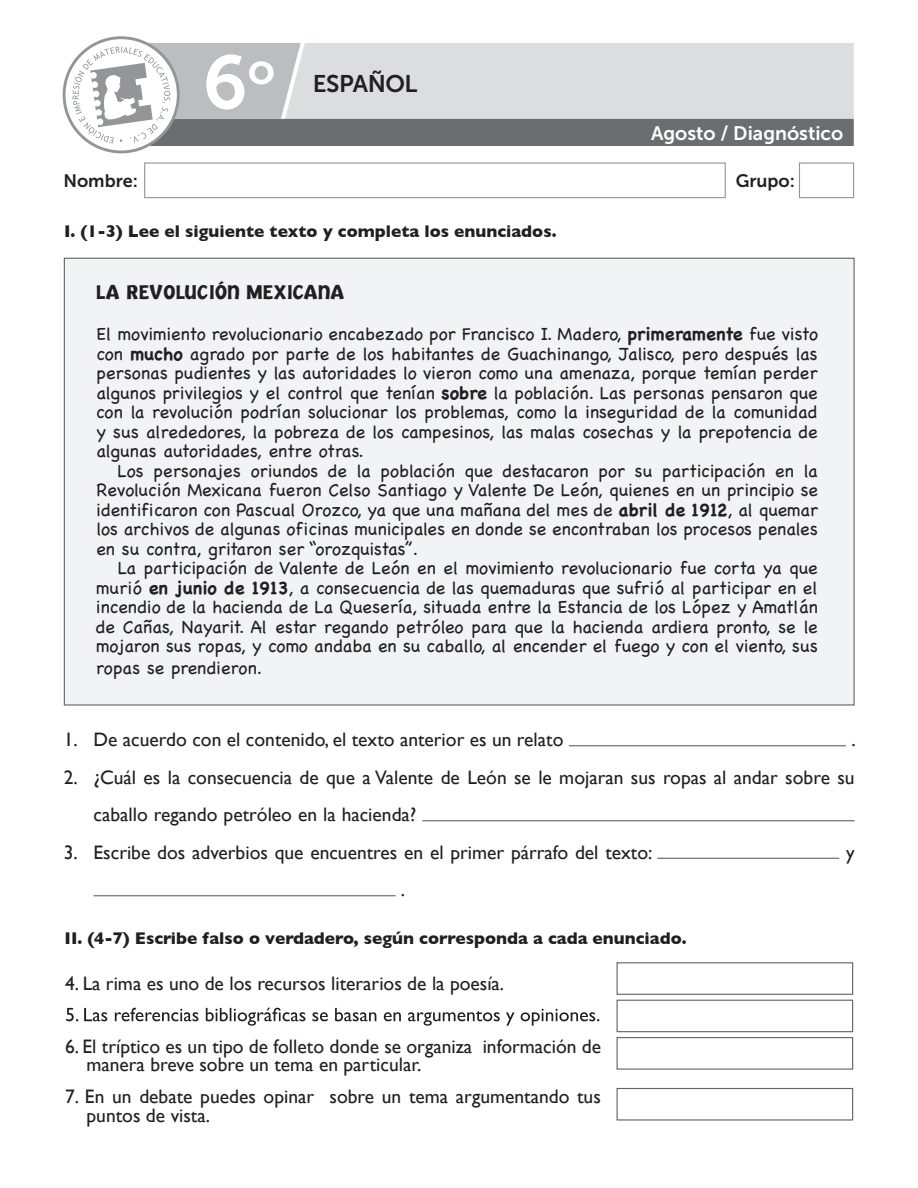
<style>
.page{position:relative;width:918px;height:1188px;background:#fff}
.page>*{position:absolute;margin:0;border:0;box-sizing:border-box;transform-origin:0 0}
.t1{font:75px "Museo Sans 700";color:#fff}
.t2{font:24px "Museo Sans 700";letter-spacing:-.02em;color:#231f20}
.t3{font:900 21px "Jacoby ICG";color:#231f20}
.t4{font:19.5px/18.8px "Gill Sans";color:#231f20}
.t5{font:19.5px "Museo Sans 700";color:#fff}
.t6{font:18px/19.5px "Chalkboard";color:#231f20;text-align:justify}
.t7{font:18px "Museo Sans 700";color:#231f20}
.t8{font:700 17.25px "Gill Sans";color:#231f20}
.s1{font-weight:700}
</style>
<div class="page">
<div style="left:64px;top:258px;width:791px;height:448px;background:#f2f3f4;border:1px solid #636366"></div>
<hr style="left:569px;top:745px;width:277px;height:1px;background:#636366">
<hr style="left:422px;top:820px;width:433px;height:1px;background:#636366">
<hr style="left:657px;top:858px;width:182px;height:1px;background:#636366">
<hr style="left:94px;top:895px;width:302px;height:1px;background:#636366">
<svg style="left:66px;top:1008px;width:533px;height:18px"></svg>
<div style="left:617px;top:962px;width:236px;height:33px;border:1px solid #636366"></div>
<div style="left:617px;top:1000px;width:236px;height:32px;border:1px solid #636366"></div>
<div style="left:617px;top:1037px;width:236px;height:33px;border:1px solid #636366"></div>
<div style="left:617px;top:1088px;width:236px;height:33px;border:1px solid #636366"></div>
<div style="left:144px;top:162px;width:582px;height:36px;background:#fff;border:1px solid #939598"></div>
<div style="left:799px;top:162px;width:55px;height:36px;background:#fff;border:1px solid #939598"></div>
<svg style="left:64px;top:38px;width:114px;height:114px"></svg>
<div style="left:63px;top:36px;width:117px;height:117px;border:3px solid #939598;border-radius:50%"></div>
<svg style="left:73px;top:43px;width:781px;height:103px;background:#bebfc1"></svg>
<h1 class="t1" style="left:202px;top:41px;width:74px">6<sup>o</sup></h1>
<h2 class="t2" style="left:313px;top:70px;width:106px">ESPAÑOL</h2>
<p class="t5" style="left:651px;top:123px;width:194px">Agosto / Diagnóstico</p>
<p class="t7" style="left:63px;top:171px;width:76px">Nombre:</p>
<p class="t7" style="left:736px;top:171px;width:61px">Grupo:</p>
<p class="t8" style="left:64px;top:221px;width:494px">I. (1-3) Lee el siguiente texto y completa los enunciados.</p>
<p class="t3" style="left:96px;top:280px;width:250px">LA REVOLUCIÓN MEXICANA</p>
<p class="t6" style="left:96px;top:324px;width:723px">El movimiento revolucionario encabezado por Francisco I. Madero, <span class="s1">primeramente</span> fue visto con <span class="s1">mucho</span> agrado por parte de los habitantes de Guachinango, Jalisco, pero después las personas pudientes y las autoridades lo vieron como una amenaza, porque temían perder algunos privilegios y el control que tenían <span class="s1">sobre</span> la población. Las personas pensaron que con la revolución podrían solucionar los problemas, como la inseguridad de la comunidad y sus alrededores, la pobreza de los campesinos, las malas cosechas y la prepotencia de algunas autoridades, entre otras.</p>
<p class="t6" style="left:96px;top:461px;width:723px;text-indent:21px">Los personajes oriundos de la población que destacaron por su participación en la Revolución Mexicana fueron Celso Santiago y Valente De León, quienes en un principio se identificaron con Pascual Orozco, ya que una mañana del mes de <span class="s1">abril de 1912</span>, al quemar los archivos de algunas oficinas municipales en donde se encontraban los procesos penales en su contra, gritaron ser “orozquistas”.</p>
<p class="t6" style="left:96px;top:558px;width:723px;text-indent:21px">La participación de Valente de León en el movimiento revolucionario fue corta ya que murió <span class="s1">en junio de 1913</span>, a consecuencia de las quemaduras que sufrió al participar en el incendio de la hacienda de La Quesería, situada entre la Estancia de los López y Amatlán de Cañas, Nayarit. Al estar regando petróleo para que la hacienda ardiera pronto, se le mojaron sus ropas, y como andaba en su caballo, al encender el fuego y con el viento, sus</p>
<p class="t6" style="left:96px;top:658px;width:168px">ropas se prendieron.</p>
<p class="t4" style="left:64px;top:730px;width:501px">1. De acuerdo con el contenido, el texto anterior es un relato</p>
<p class="t4" style="left:851px;top:730px;width:6px">.</p>
<p class="t4" style="left:94px;top:758px;width:763px;line-height:37.5px;text-indent:-30px">2. ¿Cuál es la consecuencia de que a Valente de León se le mojaran sus ropas al andar sobre su caballo regando petróleo en la hacienda?</p>
<p class="t4" style="left:64px;top:843px;width:590px">3. Escribe dos adverbios que encuentres en el primer párrafo del texto:</p>
<p class="t4" style="left:846px;top:843px;width:10px">y</p>
<p class="t4" style="left:401px;top:880px;width:6px">.</p>
<p class="t8" style="left:65px;top:928px;width:624px">II. (4-7) Escribe falso o verdadero, según corresponda a cada enunciado.</p>
<p class="t4" style="left:65px;top:974px;width:441px">4. La rima es uno de los recursos literarios de la poesía.</p>
<p class="t4" style="left:86px;top:1037px;width:516px;text-indent:-21px">6. El tríptico es un tipo de folleto donde se organiza información de manera breve sobre un tema en particular.</p>
<p class="t4" style="left:87px;top:1087px;width:516px;text-indent:-21px">7. En un debate puedes opinar sobre un tema argumentando tus puntos de vista.</p>
</div>
